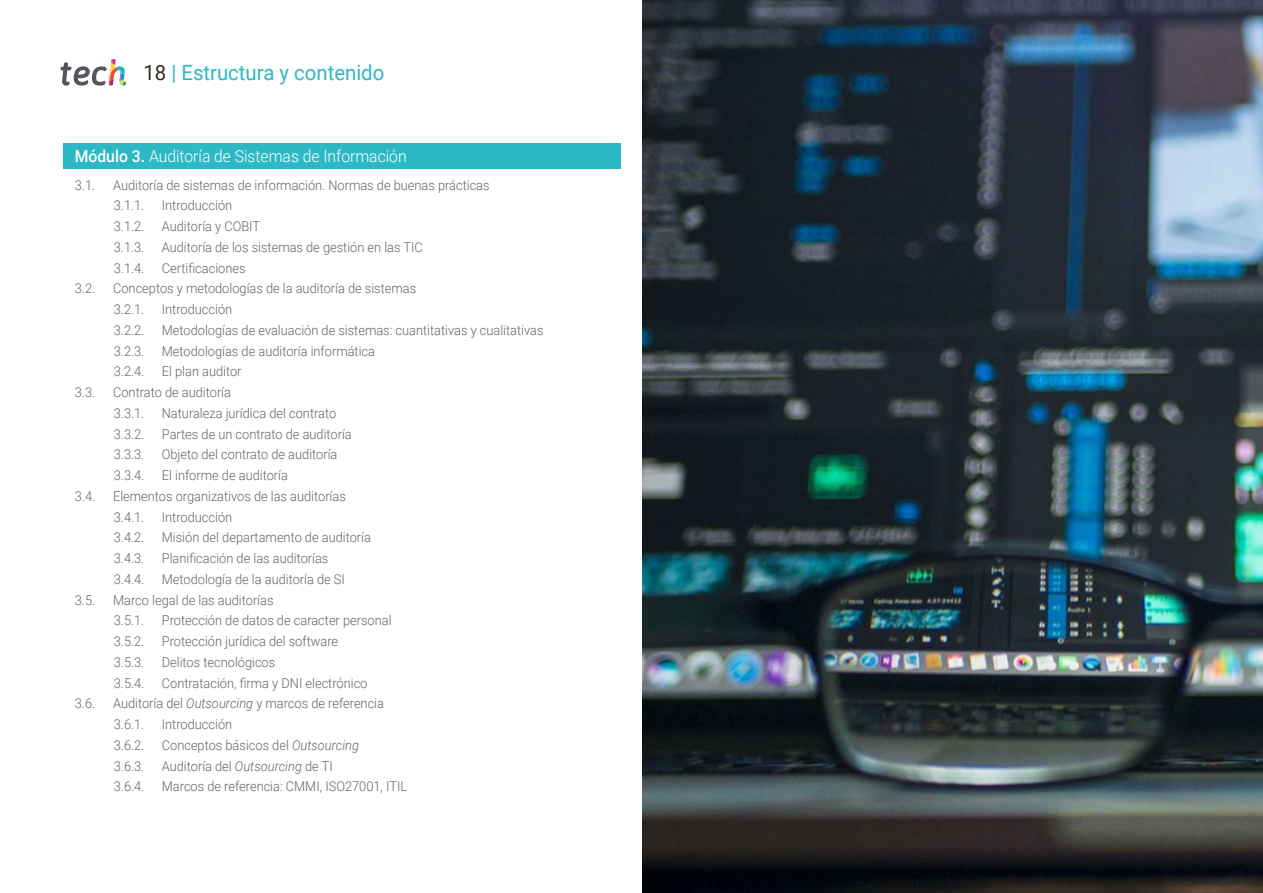
<style>
.page{position:relative;width:1263px;height:893px;background:#fff}
.page>*{position:absolute;margin:0;border:0;box-sizing:border-box;transform-origin:0 0}
.t1{font:21px "Roboto";color:#2db8c5}
.t2{font:300 16.5px "Roboto";color:#fff;scale:.95 1}
.t3{font:300 13.5px/20.7px "Roboto";color:#61646a;scale:.95 1}
.s1{color:#312e20}
.s2{font-weight:500}
.s3{font-style:italic}
</style>
<div class="page">
<svg style="left:61px;top:59px;width:65px;height:27px"></svg>
<div style="left:64px;top:144px;width:557px;height:25px;background:#2db8c5"></div>
<img style="left:642px;top:0;width:621px;height:893px">
<h1 class="t1" style="left:144px;top:57px;width:242px"><span class="s1">18</span> | Estructura y contenido</h1>
<p class="t2" style="left:75px;top:145px;width:351px"><span class="s2">Módulo 3.</span> Auditoría de Sistemas de Información</p>
<p class="t3" style="left:75px;top:174px;width:23px">3.1.</p>
<p class="t3" style="left:113px;top:174px;width:398px">Auditoría de sistemas de información. Normas de buenas prácticas<br>3.1.1.</p>
<p class="t3" style="left:162px;top:195px;width:76px">Introducción</p>
<p class="t3" style="left:114px;top:215px;width:34px">3.1.2.</p>
<p class="t3" style="left:162px;top:215px;width:105px">Auditoría y COBIT</p>
<p class="t3" style="left:114px;top:236px;width:34px">3.1.3.</p>
<p class="t3" style="left:162px;top:236px;width:276px">Auditoría de los sistemas de gestión en las TIC</p>
<p class="t3" style="left:114px;top:257px;width:34px">3.1.4.</p>
<p class="t3" style="left:162px;top:257px;width:90px">Certificaciones</p>
<p class="t3" style="left:75px;top:278px;width:23px">3.2.</p>
<p class="t3" style="left:113px;top:278px;width:321px">Conceptos y metodologías de la auditoría de sistemas<br>3.2.1.</p>
<p class="t3" style="left:162px;top:298px;width:76px">Introducción</p>
<p class="t3" style="left:114px;top:319px;width:34px">3.2.2.</p>
<p class="t3" style="left:162px;top:319px;width:403px">Metodologías de evaluación de sistemas: cuantitativas y cualitativas</p>
<p class="t3" style="left:114px;top:340px;width:34px">3.2.3.</p>
<p class="t3" style="left:162px;top:340px;width:226px">Metodologías de auditoría informática</p>
<p class="t3" style="left:114px;top:361px;width:34px">3.2.4.</p>
<p class="t3" style="left:162px;top:361px;width:85px">El plan auditor</p>
<p class="t3" style="left:75px;top:381px;width:23px">3.3.</p>
<p class="t3" style="left:113px;top:381px;width:126px">Contrato de auditoría<br>3.3.1.</p>
<p class="t3" style="left:162px;top:402px;width:185px">Naturaleza jurídica del contrato</p>
<p class="t3" style="left:114px;top:423px;width:34px">3.3.2.</p>
<p class="t3" style="left:162px;top:423px;width:201px">Partes de un contrato de auditoría</p>
<p class="t3" style="left:114px;top:444px;width:34px">3.3.3.</p>
<p class="t3" style="left:162px;top:444px;width:186px">Objeto del contrato de auditoría</p>
<p class="t3" style="left:114px;top:464px;width:34px">3.3.4.</p>
<p class="t3" style="left:162px;top:464px;width:134px">El informe de auditoría</p>
<p class="t3" style="left:75px;top:485px;width:23px">3.4.</p>
<p class="t3" style="left:113px;top:485px;width:246px">Elementos organizativos de las auditorías<br>3.4.1.</p>
<p class="t3" style="left:162px;top:506px;width:76px">Introducción</p>
<p class="t3" style="left:114px;top:527px;width:34px">3.4.2.</p>
<p class="t3" style="left:162px;top:527px;width:222px">Misión del departamento de auditoría</p>
<p class="t3" style="left:114px;top:547px;width:34px">3.4.3.</p>
<p class="t3" style="left:162px;top:547px;width:177px">Planificación de las auditorías</p>
<p class="t3" style="left:114px;top:568px;width:34px">3.4.4.</p>
<p class="t3" style="left:162px;top:568px;width:194px">Metodología de la auditoría de SI</p>
<p class="t3" style="left:75px;top:589px;width:23px">3.5.</p>
<p class="t3" style="left:113px;top:589px;width:170px">Marco legal de las auditorías<br>3.5.1.</p>
<p class="t3" style="left:162px;top:610px;width:243px">Protección de datos de caracter personal</p>
<p class="t3" style="left:114px;top:630px;width:34px">3.5.2.</p>
<p class="t3" style="left:162px;top:630px;width:187px">Protección jurídica del software</p>
<p class="t3" style="left:114px;top:651px;width:34px">3.5.3.</p>
<p class="t3" style="left:162px;top:651px;width:121px">Delitos tecnológicos</p>
<p class="t3" style="left:114px;top:672px;width:34px">3.5.4.</p>
<p class="t3" style="left:162px;top:672px;width:218px">Contratación, firma y DNI electrónico</p>
<p class="t3" style="left:75px;top:693px;width:23px">3.6.</p>
<p class="t3" style="left:113px;top:693px;width:287px">Auditoría del <span class="s3">Outsourcing</span> y marcos de referencia<br>3.6.1.</p>
<p class="t3" style="left:162px;top:713px;width:76px">Introducción</p>
<p class="t3" style="left:114px;top:734px;width:34px">3.6.2.</p>
<p class="t3" style="left:162px;top:734px;width:209px">Conceptos básicos del <span class="s3">Outsourcing</span></p>
<p class="t3" style="left:114px;top:755px;width:34px">3.6.3.</p>
<p class="t3" style="left:162px;top:755px;width:181px">Auditoría del <span class="s3">Outsourcing</span> de TI</p>
<p class="t3" style="left:114px;top:776px;width:34px">3.6.4.</p>
<p class="t3" style="left:162px;top:776px;width:260px">Marcos de referencia: CMMI, ISO27001, ITIL</p>
</div>
